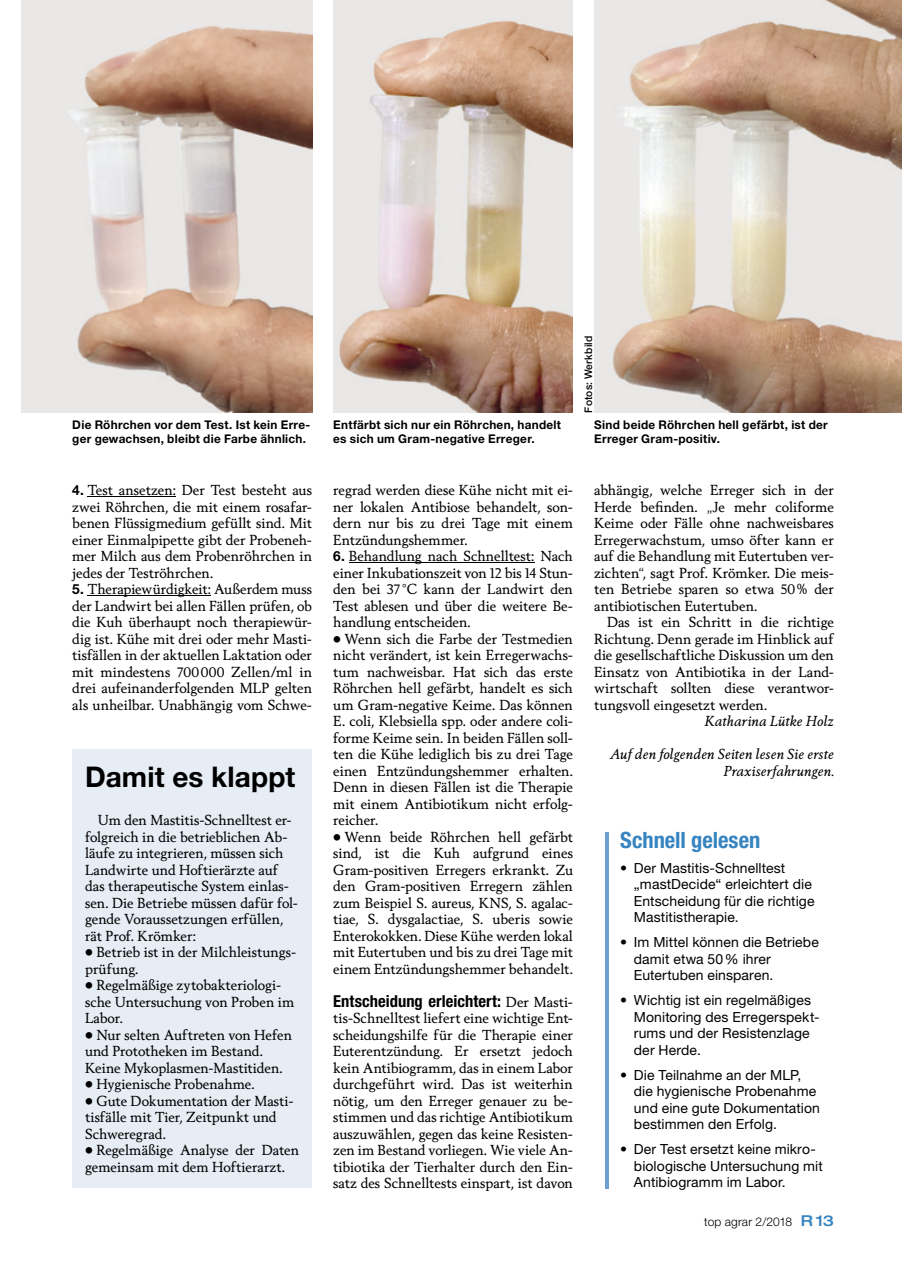
<style>
.page{position:relative;width:902px;height:1263px;background:#fff}
.page>*{position:absolute;margin:0;border:0;box-sizing:border-box;transform-origin:0 0}
.t1{font:700 28.5px "Helvetica Neue LT Pro";letter-spacing:.005em;color:#000}
.t2{font:700 condensed 22.5px "Helvetica Neue LT Pro";color:#3684c0}
.t3{font:700 condensed 16.5px "Helvetica Neue LT Pro";letter-spacing:.005em;color:#000}
.t4{font:13.95px/16.5px "Berling Nova Text Pro";color:#000;text-align:justify}
.t5{font:13.95px/16.5px "Helvetica Neue LT Pro";letter-spacing:.01em;color:#000}
.t6{font:italic 13.95px/16.5px "Berling Nova Text Pro";letter-spacing:.005em;color:#000;text-align:right}
.t7{font:700 12px/14.4px "Helvetica Neue LT Pro";letter-spacing:.025em;color:#000}
.t8{font:300 12px "Helvetica Neue LT Pro";letter-spacing:.01em;color:#000}
.t9{font:500 10.5px "Helvetica Neue LT Pro";letter-spacing:.02em;color:#000}
.s1{font-family:"Helvetica Neue LT Pro";font-weight:700}
.s2{font-family:"Berling Nova Text Pro";font-weight:400;font-stretch:normal;font-size:13.95px}
.s3{font-weight:500;font-stretch:expanded;font-size:15px;color:#3684c0}
</style>
<div class="page">
<hr style="left:88px;top:496px;width:88px;height:1px;background:#000">
<hr style="left:88px;top:595px;width:123px;height:1px;background:#000">
<hr style="left:349px;top:562px;width:185px;height:1px;background:#000">
<img style="left:21px;top:0;width:291px;height:412px">
<img style="left:333px;top:0;width:240px;height:412px">
<img style="left:594px;top:0;width:307px;height:412px">
<div style="left:72px;top:749px;width:240px;height:439px;background:#e7edf5"></div>
<svg style="left:605px;top:832px;width:3px;height:356px"></svg>
<p class="t9" style="left:582px;top:412px;width:78px;rotate:-90deg">Fotos: Werkbild</p>
<p class="t7" style="left:72px;top:417px;width:239px">Die Röhrchen vor dem Test. Ist kein Erre&shy;ger gewachsen, bleibt die Farbe ähnlich.</p>
<p class="t7" style="left:333px;top:417px;width:229px">Entfärbt sich nur ein Röhrchen, handelt es sich um Gram-negative Erreger.</p>
<p class="t7" style="left:594px;top:417px;width:235px">Sind beide Röhrchen hell gefärbt, ist der<br>Erreger Gram-positiv.</p>
<p class="t4" style="left:72px;top:481px;width:241px"><span class="s1">4.</span> Test ansetzen: Der Test besteht aus zwei Röhrchen, die mit einem rosafar&shy;benen Flüssigmedium gefüllt sind. Mit einer Einmalpipette gibt der Probeneh&shy;mer Milch aus dem Probenröhrchen in jedes der Test röhrchen.</p>
<p class="t4" style="left:72px;top:580px;width:241px"><span class="s1">5.</span> Therapiewürdigkeit: Außerdem muss der Landwirt bei allen Fällen prüfen, ob die Kuh überhaupt noch therapiewür&shy;dig ist. Kühe mit drei oder mehr Masti&shy;tisfällen in der aktuellen Laktation oder mit mindestens 700 000 Zellen/ml in drei aufeinanderfolgenden MLP gelten als unheilbar. Unabhängig vom Schwe-</p>
<h1 class="t1" style="left:85px;top:759px;width:212px">Damit es klappt</h1>
<p class="t4" style="left:85px;top:811px;width:214px;text-align:left;text-indent:13px">Um den Mastitis-Schnelltest er&shy;folgreich in die betrieblichen Ab&shy;läufe zu integrieren, müssen sich<br>Landwirte und Hoftierärzte auf das therapeutische System einlas&shy;sen. Die Betriebe müssen dafür fol&shy;gende Voraussetzungen erfüllen, rät Prof. Krömker:</p>
<p class="t4" style="left:85px;top:943px;width:212px">• Betrieb ist in der Milchleistungs&shy;prüfung.</p>
<p class="t4" style="left:85px;top:976px;width:211px;text-align:left">• Regelmäßige zytobakteriologi&shy;sche Untersuchung von Proben im<br>Labor.</p>
<p class="t4" style="left:85px;top:1026px;width:208px;text-align:left">• Nur selten Auftreten von Hefen und Prototheken im Bestand.<br>Keine Mykoplasmen-Mastitiden.</p>
<p class="t4" style="left:85px;top:1075px;width:171px">• Hygienische Probenahme.</p>
<p class="t4" style="left:85px;top:1092px;width:210px;text-align:left">• Gute Dokumentation der Masti&shy;tisfälle mit Tier, Zeitpunkt und<br>Schweregrad.</p>
<p class="t4" style="left:85px;top:1141px;width:216px">• Regelmäßige Analyse der Daten gemeinsam mit dem Hoftierarzt.</p>
<p class="t4" style="left:333px;top:481px;width:241px">regrad werden diese Kühe nicht mit ei&shy;ner lokalen Antibiose behandelt, son&shy;dern nur bis zu drei Tage mit einem Entzündungshemmer.</p>
<p class="t4" style="left:333px;top:547px;width:241px"><span class="s1">6.</span> Behandlung nach Schnelltest: Nach einer Inkubationszeit von 12 bis 14 Stun&shy;den bei 37 °C kann der Landwirt den Test ablesen und über die weitere Be&shy;handlung entscheiden.</p>
<p class="t4" style="left:333px;top:630px;width:241px">• Wenn sich die Farbe der Testmedien nicht verändert, ist kein Erregerwachs&shy;tum nachweisbar. Hat sich das erste Röhrchen hell gefärbt, handelt es sich um Gram-negative Keime. Das können E. coli, Klebsiella spp. oder andere coli&shy;forme Keime sein. In beiden Fällen soll&shy;ten die Kühe lediglich bis zu drei Tage einen Entzündungshemmer erhalten.<br>Denn in diesen Fällen ist die Therapie mit einem Antibiotikum nicht erfolg&shy;reicher.</p>
<p class="t4" style="left:333px;top:828px;width:241px">• Wenn beide Röhrchen hell gefärbt sind, ist die Kuh aufgrund eines Gram-positiven Erregers erkrankt. Zu den Gram-positiven Erregern zählen zum Beispiel S. aureus, KNS, S. agalac&shy;tiae, S. dysgalactiae, S. uberis sowie Enterokokken. Diese Kühe werden lokal mit Eutertuben und bis zu drei Tage mit einem Entzündungshemmer behandelt.</p>
<p class="t3" style="left:333px;top:991px;width:241px">Entscheidung erleichtert: <span class="s2">Der Masti-</span></p>
<p class="t4" style="left:333px;top:1009px;width:241px">tis-Schnelltest liefert eine wichtige Ent&shy;scheidungshilfe für die Therapie einer Euterentzündung. Er ersetzt jedoch kein Antibiogramm, das in einem Labor durchgeführt wird. Das ist weiterhin nötig, um den Erreger genauer zu be&shy;stimmen und das richtige Antibiotikum auszuwählen, gegen das keine Resisten&shy;zen im Bestand vorliegen. Wie viele An&shy;tibiotika der Tierhalter durch den Ein&shy;satz des Schnelltests einspart, ist davon</p>
<p class="t4" style="left:594px;top:481px;width:241px">abhängig, welche Erreger sich in der Herde befinden. „Je mehr coliforme Keime oder Fälle ohne nachweisbares Erregerwachstum, umso öfter kann er auf die Behandlung mit Eutertuben ver&shy;zichten“, sagt Prof. Krömker. Die meis&shy;ten Betriebe sparen so etwa 50 % der antibiotischen Eutertuben.</p>
<p class="t4" style="left:594px;top:613px;width:241px;text-indent:13px">Das ist ein Schritt in die richtige Richtung. Denn gerade im Hinblick auf die gesellschaftliche Diskussion um den Einsatz von Antibiotika in der Land&shy;wirtschaft sollten diese verantwor&shy;tungsvoll eingesetzt werden.</p>
<p class="t6" style="left:704px;top:713px;width:131px">Katharina Lütke Holz</p>
<p class="t6" style="left:610px;top:746px;width:225px">Auf den folgenden Seiten lesen Sie erste<br>Praxiserfahrungen.</p>
<h2 class="t2" style="left:620px;top:826px;width:141px">Schnell gelesen</h2>
<p class="t5" style="left:634px;top:859px;width:182px;text-indent:-14px">• Der Mastitis-Schnelltest „mastDecide“ erleichtert die<br>Entscheidung für die richtige<br>Mastitistherapie.</p>
<p class="t5" style="left:634px;top:934px;width:186px;text-indent:-14px">• Im Mittel können die Betriebe damit etwa 50 % ihrer<br>Eutertuben einsparen.</p>
<p class="t5" style="left:634px;top:992px;width:187px;text-indent:-14px">• Wichtig ist ein regelmäßiges<br>Monitoring des Erregerspekt&shy;rums und der Resistenzlage der Herde.</p>
<p class="t5" style="left:634px;top:1066px;width:187px;text-indent:-14px">• Die Teilnahme an der MLP, die hygienische Probenahme und eine gute Dokumentation bestimmen den Erfolg.</p>
<p class="t5" style="left:634px;top:1141px;width:190px;text-indent:-14px">• Der Test ersetzt keine mi kro&shy;biologische Untersuchung mit<br>Antibiogramm im Labor.</p>
<p class="t8" style="left:704px;top:1214px;width:131px">top agrar 2/2018 <span class="s3">R 13</span></p>
</div>
